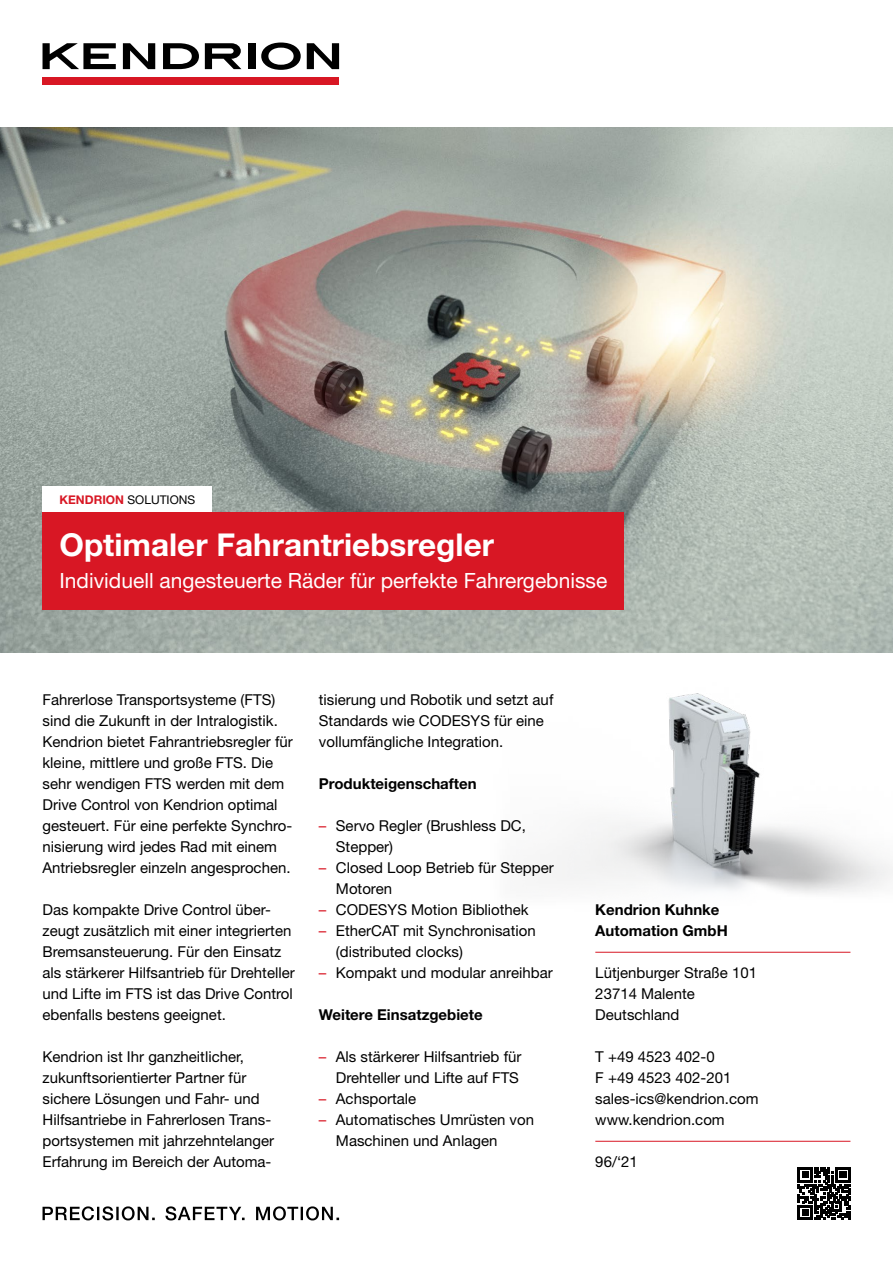
<style>
.page{position:relative;width:893px;height:1263px;background:#fff}
.page>*{position:absolute;margin:0;border:0;box-sizing:border-box;transform-origin:0 0}
.t1{font:700 31.5px "Helvetica Neue LT Pro";color:#fff}
.t2{font:21px "Helvetica Neue LT Pro";color:#fff}
.t3{font:15px/21px "Helvetica Neue LT Pro";color:#000}
.t4{font:700 15px/21px "Helvetica Neue LT Pro";color:#000}
.t5{font:12px "Helvetica Neue LT Pro";color:#000}
.s1{font-weight:700;color:#d81724}
.s2{color:#d81724}
</style>
<div class="page">
<div style="left:248px;top:43px;width:7px;height:26px;background:#000"></div>
<svg style="left:261px;top:43px;width:40px;height:27px"></svg>
<svg style="left:163px;top:43px;width:36px;height:26px"></svg>
<svg style="left:43px;top:43px;width:73px;height:26px"></svg>
<svg style="left:205px;top:43px;width:36px;height:26px"></svg>
<div style="left:43px;top:78px;width:296px;height:7px;background:#d81724"></div>
<svg style="left:123px;top:43px;width:32px;height:26px"></svg>
<svg style="left:307px;top:43px;width:32px;height:26px"></svg>
<hr style="left:595px;top:952px;width:255px;height:1px;background:#d81724">
<hr style="left:595px;top:1141px;width:255px;height:1px;background:#d81724">
<svg style="left:43px;top:1206px;width:296px;height:14px"></svg>
<svg style="left:798px;top:1167px;width:52px;height:53px"></svg>
<img style="left:0;top:128px;width:893px;height:524px">
<img style="left:552px;top:693px;width:341px;height:201px">
<div style="left:43px;top:512px;width:581px;height:98px;background:#d81724"></div>
<div style="left:43px;top:486px;width:169px;height:26px;background:#fff"></div>
<p class="t5" style="left:60px;top:492px;width:137px"><span class="s1">KENDRION</span> SOLUTIONS</p>
<h1 class="t1" style="left:60px;top:525px;width:436px">Optimaler Fahrantriebsregler</h1>
<h2 class="t2" style="left:60px;top:568px;width:549px">Individuell angesteuerte Räder für perfekte Fahrergebnisse</h2>
<p class="t3" style="left:43px;top:689px;width:252px">Fahrerlose Transportsysteme (FTS) sind die Zukunft in der Intralogistik.<br>Kendrion bietet Fahrantriebsregler für kleine, mittlere und große FTS. Die sehr wendigen FTS werden mit dem Drive Control von Kendrion optimal gesteuert. Für eine perfekte Synchro&shy;nisierung wird jedes Rad mit einem Antriebsregler einzeln angesprochen.</p>
<p class="t3" style="left:43px;top:899px;width:254px">Das kompakte Drive Control über&shy;zeugt zusätzlich mit einer integrierten Bremsansteuerung. Für den Einsatz als stärkerer Hilfsantrieb für Drehteller und Lifte im FTS ist das Drive Control ebenfalls bestens geeignet.</p>
<p class="t3" style="left:43px;top:1046px;width:233px">Kendrion ist Ihr ganzheitlicher, zukunftsorientierter Partner für sichere Lösungen und Fahr- und Hilfsantriebe in Fahrerlosen Trans&shy;portsystemen mit jahrzehntelanger Erfahrung im Bereich der Automa-</p>
<p class="t3" style="left:319px;top:689px;width:236px">tisierung und Robotik und setzt auf<br>Standards wie CODESYS für eine vollumfängliche Integration.</p>
<p class="t4" style="left:319px;top:773px;width:159px">Produkteigenschaften</p>
<p class="t3" style="left:336px;top:815px;width:191px;text-indent:-17px"><span class="s2">–</span> Servo Regler (Brushless DC,<br>Stepper)</p>
<p class="t3" style="left:336px;top:857px;width:219px;text-indent:-17px"><span class="s2">–</span> Closed Loop Betrieb für Stepper<br>Motoren</p>
<p class="t3" style="left:319px;top:899px;width:211px"><span class="s2">–</span> CODESYS Motion Bibliothek</p>
<p class="t3" style="left:336px;top:920px;width:201px;text-indent:-17px"><span class="s2">–</span> EtherCAT mit Synchronisation (distributed clocks)</p>
<p class="t3" style="left:319px;top:962px;width:235px"><span class="s2">–</span> Kompakt und modular anreihbar</p>
<p class="t4" style="left:319px;top:1004px;width:165px">Weitere Einsatzgebiete</p>
<p class="t3" style="left:319px;top:1046px;width:204px;text-align:right"><span class="s2">–</span> Als stärkerer Hilfsantrieb für<br>Drehteller und Lifte auf FTS</p>
<p class="t3" style="left:319px;top:1088px;width:99px"><span class="s2">–</span> Achsportale</p>
<p class="t3" style="left:336px;top:1109px;width:200px;text-indent:-17px"><span class="s2">–</span> Automatisches Umrüsten von<br>Maschinen und Anlagen</p>
<p class="t4" style="left:595px;top:899px;width:134px">Kendrion Kuhnke<br>Automation GmbH</p>
<p class="t3" style="left:595px;top:962px;width:163px">Lütjenburger Straße 101<br>23714 Malente<br>Deutschland</p>
<p class="t3" style="left:595px;top:1046px;width:165px">T +49 4523 402-0<br>F +49 4523 402-201 sales-ics@kendrion.com www.kendrion.com</p>
<p class="t3" style="left:595px;top:1151px;width:44px">96/‘21</p>
</div>
